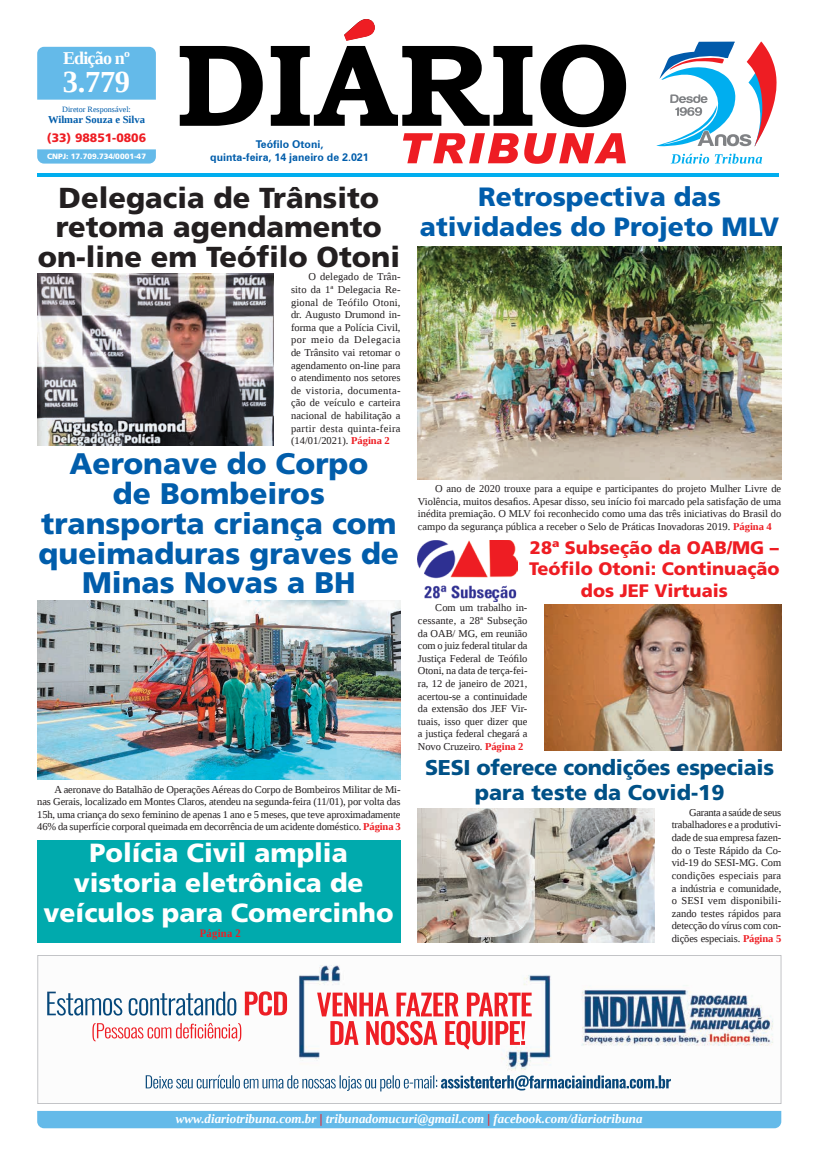
<style>
.page{position:relative;width:821px;height:1166px;background:#fff}
.page>*{position:absolute;margin:0;border:0;box-sizing:border-box;transform-origin:0 0}
.t1{font:700 30.45px "Liberation Serif";color:#fff}
.t2{font:900 29.75px/29.8px "Frutiger LT Std";color:#015dab;text-align:center}
.t3{font:900 28.88px/29.8px "Frutiger LT Std";color:#231f20;text-align:center}
.t4{font:900 26.43px/30.4px "Frutiger LT Std";color:#015dab;text-align:center}
.t5{font:900 26.25px/29.8px "Frutiger LT Std";color:#fff;text-align:center}
.t6{font:900 21.44px/25.4px "Frutiger LT Std";letter-spacing:-.015em;color:#005187;text-align:center}
.t7{font:900 18.11px/21.4px "Frutiger LT Std";color:#ee1d23;text-align:center}
.t8{font:700 18.03px "Liberation Serif";letter-spacing:-.045em;color:#fff}
.t9{font:italic 700 12.95px "Liberation Serif";color:#fff}
.t10{font:900 12.16px "Frutiger LT Std";color:#ee1d23}
.t11{font:700 11.38px "Liberation Serif";letter-spacing:.03em;color:#ee1d23;scale:.93 1}
.t12{font:700 10.67px/12.6px "Zurich BT";color:#015dab;text-align:center}
.t13{font:700 10.59px "Liberation Serif";color:#015dab}
.t14{font:10.5px/12.6px "Liberation Serif";color:#231f20;text-align:justify}
.t15{font:8.14px "Liberation Serif";color:#015dab}
.t16{font:900 7.7px "Frutiger LT Std";color:#fff}
.s1{font-weight:700;color:#ee1d23}
.s2{color:#ee1d23}
</style>
<div class="page">
<hr style="left:37px;top:174px;width:742px;height:3px;background:#00aeef">
<svg style="left:180px;top:44px;width:446px;height:83px"></svg>
<svg style="left:344px;top:19px;width:31px;height:22px"></svg>
<div style="left:37px;top:47px;width:119px;height:53px;background:#64bae9"></div>
<svg style="left:37px;top:149px;width:119px;height:15px;background:#6ebeea"></svg>
<div style="left:37px;top:1111px;width:744px;height:17px;background:#64bae9"></div>
<svg style="left:403px;top:133px;width:223px;height:31px"></svg>
<svg style="left:37px;top:955px;width:744px;height:149px"></svg>
<div style="left:37px;top:839px;width:364px;height:103px;background:#00aaad"></div>
<svg style="left:656px;top:41px;width:121px;height:106px"></svg>
<svg style="left:671px;top:154px;width:91px;height:10px"></svg>
<img style="left:37px;top:273px;width:237px;height:172px">
<img style="left:418px;top:247px;width:363px;height:232px">
<img style="left:545px;top:604px;width:236px;height:146px">
<img style="left:418px;top:540px;width:100px;height:62px">
<img style="left:37px;top:601px;width:364px;height:178px">
<img style="left:418px;top:808px;width:236px;height:134px">
<h3 class="t8" style="left:63px;top:45px;width:68px">Edição nº</h3>
<h1 class="t1" style="left:63px;top:61px;width:69px">3.779</h1>
<p class="t15" style="left:62px;top:104px;width:70px">Diretor Responsável:</p>
<p class="t13" style="left:48px;top:112px;width:99px">Wilmar Souza e Silva</p>
<p class="t10" style="left:47px;top:130px;width:101px">(33) 98851-0806</p>
<p class="t16" style="left:47px;top:151px;width:100px">CNPJ: 17.709.734/0001-47</p>
<p class="t12" style="left:210px;top:138px;width:160px">Teófilo Otoni,<br>quinta-feira, 14 janeiro de 2.021</p>
<h3 class="t3" style="left:38px;top:183px;width:364px">Delegacia de Trânsito retoma agendamento on-line em Teófilo Otoni</h3>
<p class="t14" style="left:291px;top:270px;width:111px;text-indent:17px">O delegado de Trân&shy;sito da 1ª Delegacia Re&shy;gional de Teófilo Otoni, dr. Augusto Drumond in&shy;forma que a Polícia Civil, por meio da Delegacia de Trânsito vai retomar o agendamento on-line para o atendimento nos setores de vistoria, documenta&shy;ção de veículo e carteira nacional de habilitação a partir desta quinta-feira (14/01/2021). <span class="s1">Página 2</span></p>
<h2 class="t2" style="left:39px;top:449px;width:362px">Aeronave do Corpo<br>de Bombeiros transporta criança com queimaduras graves de<br>Minas Novas a BH</h2>
<p class="t14" style="left:37px;top:783px;width:365px;text-indent:17px">A aeronave do Batalhão de Operações Aéreas do Corpo de Bombeiros Militar de Mi&shy;nas Gerais, localizado em Montes Claros, atendeu na segunda-feira (11/01), por volta das 15h, uma criança do sexo feminino de apenas 1 ano e 5 meses, que teve aproximadamente 46% da superfície corporal queimada em decorrência de um acidente doméstico. <span class="s1">Página 3</span></p>
<h3 class="t5" style="left:44px;top:838px;width:352px">Polícia Civil amplia vistoria eletrônica de veículos para Comercinho</h3>
<p class="t11" style="left:200px;top:925px;width:46px">Página 2</p>
<h3 class="t4" style="left:420px;top:181px;width:361px">Retrospectiva das atividades do Projeto MLV</h3>
<p class="t14" style="left:418px;top:482px;width:365px;text-indent:17px">O ano de 2020 trouxe para a equipe e participantes do projeto Mulher Livre de Violência, muitos desafios. Apesar disso, seu início foi marcado pela satisfação de uma inédita premiação. O MLV foi reconhecido como uma das três iniciativas do Brasil do campo da segurança pública a receber o Selo de Práticas Inovadoras 2019. <span class="s1">Página 4</span></p>
<h3 class="t7" style="left:529px;top:537px;width:252px">28ª Subseção da OAB/MG –<br>Teófilo Otoni: Continuação dos JEF Virtuais</h3>
<p class="t14" style="left:418px;top:601px;width:111px;text-indent:17px">Com um trabalho in&shy;cessante, a 28ª Subseção da OAB/ MG, em reunião com o juiz federal titular da Justiça Federal de Teófilo Otoni, na data de terça-fei&shy;ra, 12 de janeiro de 2021, acertou-se a continuidade da extensão dos JEF Vir&shy;tuais, isso quer dizer que a justiça federal chegará a Novo Cruzeiro. <span class="s1">Página 2</span></p>
<h3 class="t6" style="left:425px;top:755px;width:350px">SESI oferece condições especiais para teste da Covid-19</h3>
<p class="t14" style="left:672px;top:806px;width:111px;text-indent:17px">Garanta a saúde de seus trabalhadores e a produtivi&shy;dade de sua empresa fazen&shy;do o Teste Rápido da Co&shy;vid-19 do SESI-MG. Com condições especiais para a indústria e comunidade, o SESI vem disponibili&shy;zando testes rápidos para detecção do vírus com con&shy;dições especiais. <span class="s1">Página 5</span></p>
<p class="t9" style="left:176px;top:1110px;width:468px">www.diariotribuna.com.br <span class="s2">|</span> tribunadomucuri@gmail.com <span class="s2">|</span> facebook.com/diariotribuna</p>
</div>
